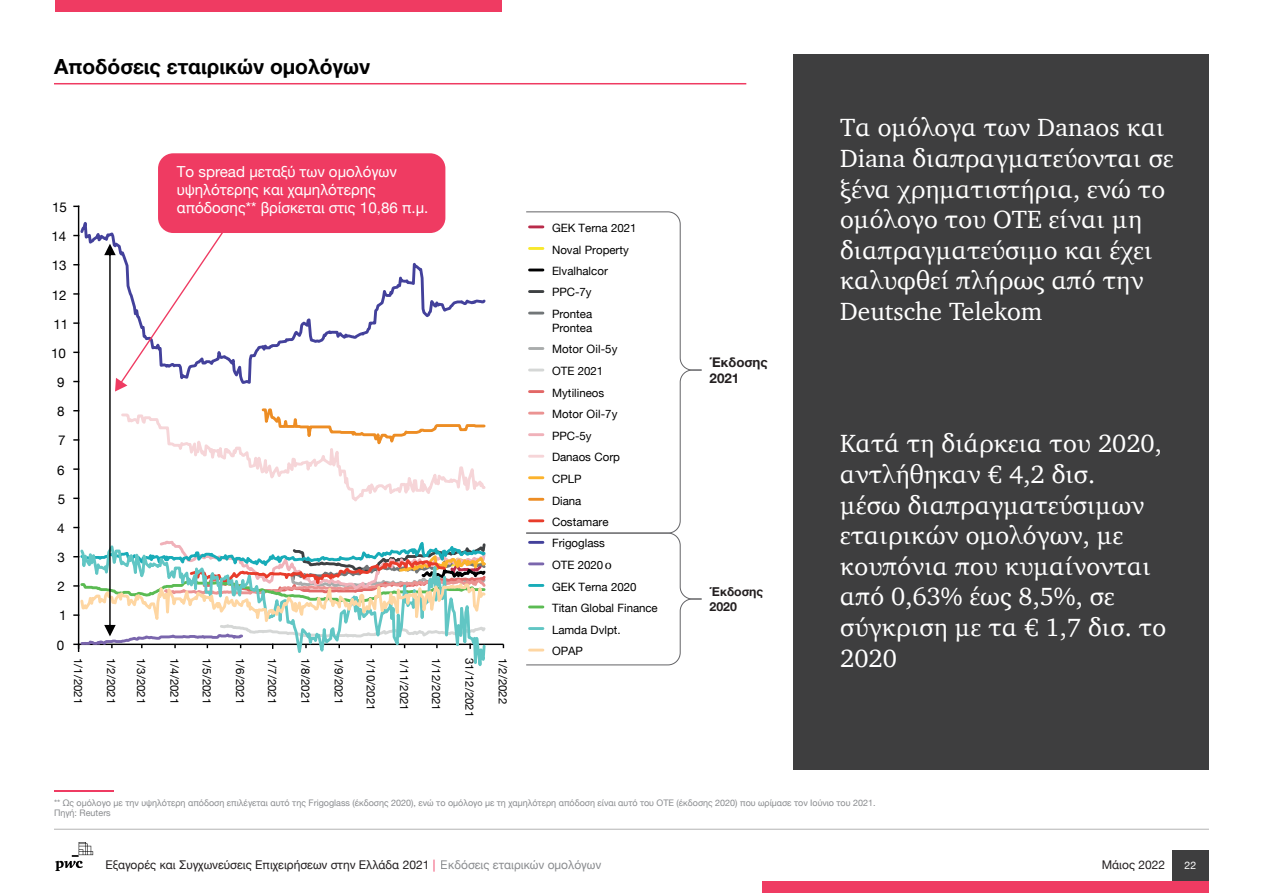
<style>
.page{position:relative;width:1263px;height:893px;background:#fff}
.page>*{position:absolute;margin:0;border:0;box-sizing:border-box;transform-origin:0 0}
.BODY{font:25.5px/30.6px "Charter";color:#fff}
._14pt_bold_pink_unde{font:700 21px "Helvetica Neue";color:#000}
.t1{font:15.15px/18.1px "Helvetica Neue";color:#fff}
.t2{font:13.35px "Helvetica Neue";color:#000001}
.t3{font:700 13.35px/16px "Helvetica Neue";color:#231f20}
.t4{font:700 12.3px/14.9px "Helvetica Neue";color:#231f20}
.t5{font:12px "Helvetica Neue";color:#231f20}
.t6{font:11.55px/21.6px "Helvetica Neue";letter-spacing:.005em;color:#000001}
.t7{font:10.5px "Helvetica Neue";color:#fff}
.asterix{font:9px "Helvetica Neue";color:#8a8c8f}
.s1{font-family:"Georgia"}
.s2{color:#ef3b62}
.s3{color:#8a8c8f}
</style>
<div class="page">
<div style="left:793px;top:54px;width:416px;height:716px;background:#3e3e3f"></div>
<hr style="left:79px;top:644px;width:424px;height:1px;background:#000001">
<svg style="left:74px;top:191px;width:414px;height:476px"></svg>
<div style="left:159px;top:154px;width:285px;height:78px;background:#ef3b62;border-radius:14px"></div>
<div style="left:158px;top:153px;width:287px;height:80px;border:2px solid #ef3b62;border-radius:14px"></div>
<svg style="left:526px;top:211px;width:176px;height:455px"></svg>
<hr style="left:54px;top:83px;width:692px;height:1px;background:#ef3b62">
<hr style="left:54px;top:790px;width:60px;height:2px;background:#ef3b62">
<div style="left:1172px;top:850px;width:37px;height:31px;background:#3e3e3f"></div>
<div style="left:55px;top:0;width:447px;height:11px;background:#ef3b62"></div>
<div style="left:762px;top:881px;width:447px;height:12px;background:#ef3b62"></div>
<hr style="left:54px;top:829px;width:1155px;height:1px;background:#3e3e3f">
<svg style="left:55px;top:842px;width:38px;height:29px"></svg>
<p class="_14pt_bold_pink_unde" style="left:54px;top:51px;width:318px">Αποδόσεις εταιρικών ομολόγων</p>
<p class="t2" style="left:52px;top:197px;width:16px">15</p>
<p class="t2" style="left:52px;top:226px;width:16px">14</p>
<p class="t2" style="left:52px;top:256px;width:16px">13</p>
<p class="t2" style="left:52px;top:285px;width:16px">12</p>
<p class="t2" style="left:53px;top:314px;width:16px">11</p>
<p class="t2" style="left:51px;top:344px;width:16px">10</p>
<p class="t2" style="left:57px;top:373px;width:9px">9</p>
<p class="t2" style="left:57px;top:402px;width:9px">8</p>
<p class="t2" style="left:58px;top:431px;width:9px">7</p>
<p class="t2" style="left:57px;top:460px;width:9px">6</p>
<p class="t2" style="left:58px;top:489px;width:9px">5</p>
<p class="t2" style="left:57px;top:519px;width:9px">4</p>
<p class="t2" style="left:58px;top:548px;width:9px">3</p>
<p class="t2" style="left:58px;top:577px;width:9px">2</p>
<p class="t2" style="left:59px;top:606px;width:9px">1</p>
<p class="t2" style="left:57px;top:635px;width:9px">0</p>
<p class="t1" style="left:177px;top:163px;width:253px">Το spread μεταξύ των ομολόγων υψηλότερης και χαμηλότερης απόδοσης** βρίσκεται στις 10,86 π.μ.</p>
<p class="t6" style="left:250px;top:658px;width:48px;rotate:90deg">1/6/2021</p>
<p class="t6" style="left:316px;top:658px;width:48px;rotate:90deg">1/8/2021</p>
<p class="t6" style="left:480px;top:658px;width:61px;rotate:90deg">31/12/2021</p>
<p class="t6" style="left:88px;top:658px;width:48px;rotate:90deg">1/1/2021</p>
<p class="t6" style="left:446px;top:658px;width:54px;rotate:90deg">1/12/2021</p>
<p class="t6" style="left:122px;top:658px;width:48px;rotate:90deg">1/2/2021</p>
<p class="t6" style="left:282px;top:658px;width:48px;rotate:90deg">1/7/2021</p>
<p class="t6" style="left:151px;top:658px;width:48px;rotate:90deg">1/3/2021</p>
<p class="t6" style="left:217px;top:658px;width:48px;rotate:90deg">1/5/2021</p>
<p class="t6" style="left:185px;top:658px;width:48px;rotate:90deg">1/4/2021</p>
<p class="t6" style="left:349px;top:658px;width:48px;rotate:90deg">1/9/2021</p>
<p class="t6" style="left:381px;top:658px;width:54px;rotate:90deg">1/10/2021</p>
<p class="t6" style="left:414px;top:658px;width:54px;rotate:90deg">1/11/2021</p>
<p class="t6" style="left:513px;top:658px;width:48px;rotate:90deg">1/2/2022</p>
<p class="t6" style="left:552px;top:218px;width:86px">GEK Terna 2021</p>
<p class="t6" style="left:552px;top:239px;width:78px">Noval Property</p>
<p class="t6" style="left:552px;top:261px;width:57px">Elvalhalcor</p>
<p class="t6" style="left:552px;top:282px;width:41px">PPC-7y</p>
<p class="t6" style="left:552px;top:308px;width:42px;line-height:13.8px">Prontea<br>Prontea</p>
<p class="t6" style="left:552px;top:339px;width:67px">Motor Oil-5y<br>OTE 2021<br>Mytilineos<br>Motor Oil-7y</p>
<p class="t6" style="left:552px;top:426px;width:41px">PPC-5y</p>
<p class="t6" style="left:552px;top:447px;width:70px">Danaos Corp</p>
<p class="t6" style="left:552px;top:469px;width:31px">CPLP<br>Diana</p>
<p class="t6" style="left:552px;top:511px;width:58px">Costamare</p>
<p class="t6" style="left:552px;top:533px;width:54px">Frigoglass</p>
<p class="t6" style="left:552px;top:555px;width:86px">OTE 2020<span class="s1">0<br></span>GEK Terna 2020</p>
<p class="t6" style="left:552px;top:598px;width:107px">Titan Global Finance</p>
<p class="t6" style="left:552px;top:619px;width:70px">Lamda Dvlpt.<br>OPAP</p>
<p class="t3" style="left:709px;top:355px;width:60px">Έκδοσης<br>2021</p>
<p class="t4" style="left:709px;top:584px;width:55px">Έκδοσης<br>2020</p>
<p class="BODY" style="left:840px;top:112px;width:335px">Τα ομόλογα των Danaos και<br>Diana διαπραγματεύονται σε ξένα χρηματιστήρια, ενώ το ομόλογο του ΟΤΕ είναι μη διαπραγματεύσιμο και έχει καλυφθεί πλήρως από την<br>Deutsche Telekom</p>
<p class="BODY" style="left:840px;top:428px;width:327px">Κατά τη διάρκεια του 2020, αντλήθηκαν € 4,2 δισ.<br>μέσω διαπραγματεύσιμων εταιρικών ομολόγων, με κουπόνια που κυμαίνονται από 0,63% έως 8,5%, σε σύγκριση με τα € 1,7 δισ. το<br>2020</p>
<p class="asterix" style="left:54px;top:796px;width:823px">** Ως ομόλογο με την υψηλότερη απόδοση επιλέγεται αυτό της Frigoglass (έκδοσης 2020), ενώ το ομόλογο με τη χαμηλότερη απόδοση είναι αυτό του ΟΤΕ (έκδοσης 2020) που ωρίμασε τον Ιούνιο του 2021.</p>
<p class="asterix" style="left:54px;top:807px;width:58px">Πηγή: Reuters</p>
<p class="t5" style="left:106px;top:856px;width:497px">Εξαγορές και Συγχωνεύσεις Επιχειρήσεων στην Ελλάδα 2021 <span class="s2">|</span> <span class="s3">Εκδόσεις εταιρικών ομολόγων</span></p>
<p class="t5" style="left:1102px;top:856px;width:65px">Μάιος 2022</p>
<p class="t7" style="left:1185px;top:857px;width:13px">22</p>
</div>
